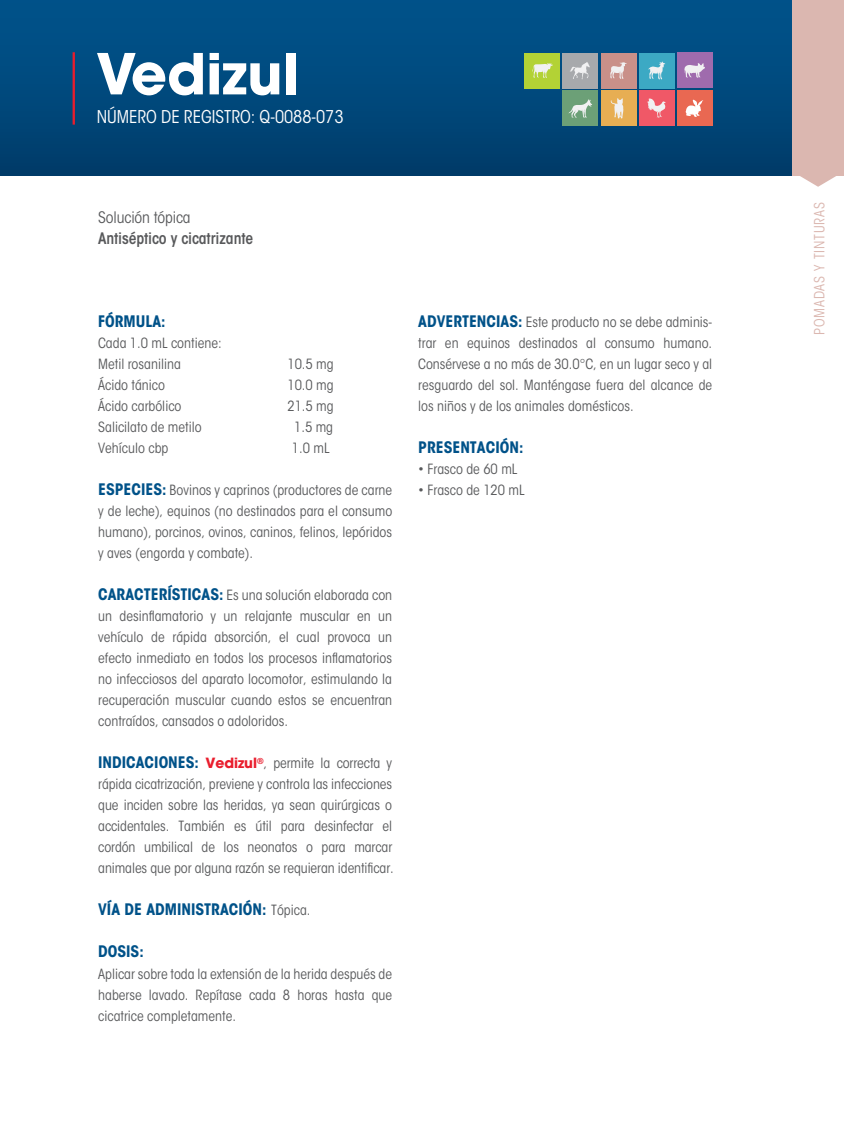
<style>
.page{position:relative;width:844px;height:1141px;background:#fff}
.page>*{position:absolute;margin:0;border:0;box-sizing:border-box;transform-origin:0 0}
.t1{font:700 56px "ITC Avant Garde Std";color:#fff}
.t2{font:condensed 17.5px "ITC Avant Garde Std";color:#fff}
.t3{font:700 condensed 15.75px "ITC Avant Garde Std";color:#005289}
.t4{font:600 condensed 15.75px "ITC Avant Garde Std";letter-spacing:-.01em;color:#58595b}
.t5{font:condensed 15.75px "ITC Avant Garde Std";letter-spacing:-.01em;color:#58595b}
.t6{font:condensed 14px/21px "ITC Avant Garde Std";color:#58595b;text-align:justify}
.t7{font:condensed 14px "ITC Avant Garde Std";letter-spacing:.06em;color:#dbb7b0}
.s1{font-weight:700;font-size:15.75px;color:#005289}
.s2{font-weight:700;font-stretch:normal;color:#e91d2d}
.s3{font-weight:400;font-size:14px;color:#58595b}
</style>
<div class="page">
<div style="left:0;top:0;width:843px;height:175px;background:linear-gradient(to bottom,#01558d,#013d6b)"></div>
<div style="left:792px;top:0;width:51px;height:175px;background:#dbb7b0"></div>
<svg style="left:797px;top:175px;width:41px;height:12px"></svg>
<hr style="left:73px;top:52px;width:2px;height:73px;background:#e91d2d">
<div style="left:524px;top:53px;width:36px;height:35px;background:#b3d235"></div>
<svg style="left:532px;top:63px;width:20px;height:15px"></svg>
<div style="left:562px;top:53px;width:36px;height:35px;background:#a7a9ac"></div>
<svg style="left:570px;top:62px;width:19px;height:17px"></svg>
<div style="left:600px;top:53px;width:36px;height:35px;background:#c99089"></div>
<svg style="left:610px;top:62px;width:17px;height:17px"></svg>
<div style="left:638px;top:53px;width:36px;height:35px;background:#3ca9c4"></div>
<svg style="left:648px;top:61px;width:17px;height:18px"></svg>
<div style="left:676px;top:53px;width:36px;height:35px;background:#9f6bad"></div>
<svg style="left:684px;top:63px;width:20px;height:15px"></svg>
<div style="left:562px;top:90px;width:36px;height:36px;background:#6ca077"></div>
<svg style="left:568px;top:99px;width:24px;height:18px"></svg>
<div style="left:600px;top:90px;width:36px;height:36px;background:#e7ae53"></div>
<svg style="left:610px;top:98px;width:13px;height:20px"></svg>
<div style="left:638px;top:90px;width:36px;height:36px;background:#f05867"></div>
<svg style="left:647px;top:98px;width:18px;height:20px"></svg>
<div style="left:676px;top:90px;width:36px;height:36px;background:#e96852"></div>
<svg style="left:685px;top:100px;width:18px;height:17px"></svg>
<h1 class="t1" style="left:96px;top:36px;width:204px">Vedizul</h1>
<p class="t2" style="left:97px;top:106px;width:248px">NÚMERO DE REGISTRO: Q-0088-073</p>
<p class="t5" style="left:98px;top:207px;width:94px">Solución tópica</p>
<p class="t4" style="left:98px;top:228px;width:156px">Antiséptico y cicatrizante</p>
<p class="t3" style="left:98px;top:312px;width:69px">FÓRMULA:</p>
<p class="t6" style="left:98px;top:333px;width:125px">Cada 1.0 mL contiene:<br>Metil rosanilina</p>
<p class="t6" style="left:287px;top:354px;width:48px">10.5 mg</p>
<p class="t6" style="left:98px;top:375px;width:68px">Ácido tánico</p>
<p class="t6" style="left:287px;top:375px;width:48px">10.0 mg</p>
<p class="t6" style="left:98px;top:396px;width:85px">Ácido carbólico</p>
<p class="t6" style="left:287px;top:396px;width:48px">21.5 mg</p>
<p class="t6" style="left:98px;top:417px;width:105px">Salicilato de metilo</p>
<p class="t6" style="left:294px;top:417px;width:40px">1.5 mg</p>
<p class="t6" style="left:98px;top:438px;width:72px">Vehículo cbp</p>
<p class="t6" style="left:292px;top:438px;width:39px">1.0 mL</p>
<p class="t6" style="left:98px;top:480px;width:295px"><span class="s1">ESPECIES:</span> Bovinos y caprinos (productores de carne y de leche), equinos (no destinados para el consumo humano), porcinos, ovinos, caninos, felinos, lepóridos y aves (engorda y combate).</p>
<p class="t6" style="left:98px;top:585px;width:295px"><span class="s1">CARACTERÍSTICAS:</span> Es una solución elaborada con un desinflamatorio y un relajante muscular en un vehículo de rápida absorción, el cual provoca un efecto inmediato en todos los procesos inflamatorios no infecciosos del aparato locomotor, estimulando la recuperación muscular cuando estos se encuentran contraídos, cansados o adoloridos.</p>
<p class="t6" style="left:98px;top:753px;width:297px"><span class="s1">INDICACIONES:</span> <span class="s2">Vedizul</span><sup>®</sup>, permite la correcta y rápida cicatrización, previene y controla las infecciones que inciden sobre las heridas, ya sean quirúrgicas o accidentales. También es útil para desinfectar el cordón umbilical de los neonatos o para marcar animales que por alguna razón se requieran identificar.</p>
<p class="t3" style="left:98px;top:900px;width:214px">VÍA DE ADMINISTRACIÓN: <span class="s3">Tópica.</span></p>
<p class="t3" style="left:98px;top:942px;width:47px">DOSIS:</p>
<p class="t6" style="left:98px;top:963px;width:295px">Aplicar sobre toda la extensión de la herida después de haberse lavado. Repítase cada 8 horas hasta que cicatrice completamente.</p>
<p class="t6" style="left:418px;top:312px;width:295px"><span class="s1">ADVERTENCIAS:</span> Este producto no se debe adminis&shy;trar en equinos destinados al consumo humano.<br>Consérvese a no más de 30.0°C, en un lugar seco y al resguardo del sol. Manténgase fuera del alcance de los niños y de los animales domésticos.</p>
<p class="t3" style="left:418px;top:438px;width:107px">PRESENTACIÓN:</p>
<p class="t6" style="left:418px;top:459px;width:101px">• Frasco de 60 mL</p>
<p class="t6" style="left:418px;top:480px;width:108px">• Frasco de 120 mL</p>
<p class="t7" style="left:810px;top:335px;width:134px;rotate:-90deg">POMADAS Y TINTURAS</p>
</div>
